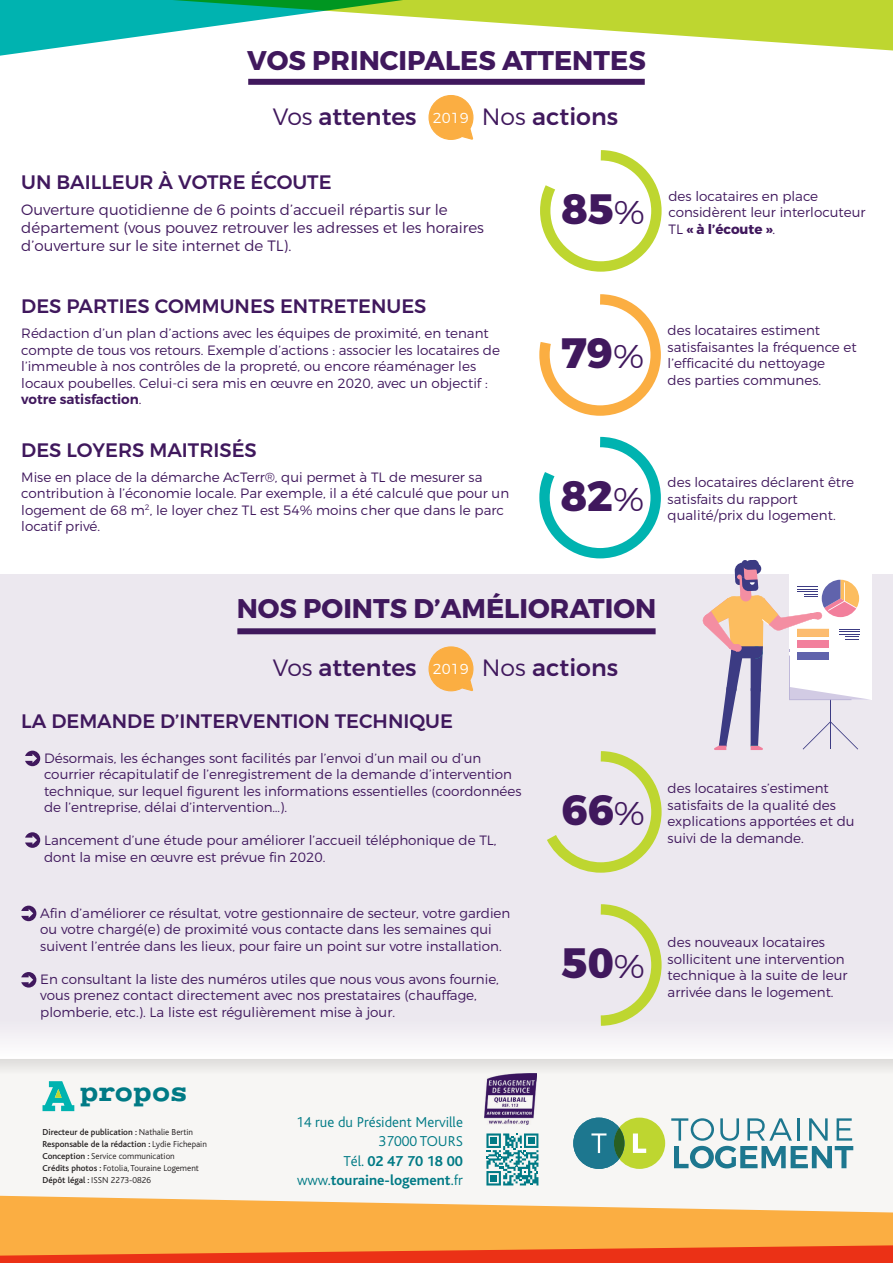
<style>
.page{position:relative;width:893px;height:1263px;background:#fff}
.page>*{position:absolute;margin:0;border:0;box-sizing:border-box;transform-origin:0 0}
.t1{font:800 42.3px "Montserrat";color:#40185d}
.t2{font:800 30.15px "Smart Courier";letter-spacing:.01em;color:#007a85}
.t3{font:700 27px "Montserrat";color:#40185d}
.t4{font:500 23.55px "Montserrat";color:#40185d}
.t5{font:500 19.5px "Montserrat";color:#40185d}
.t6{font:300 15px/18px "Montserrat";color:#40185d}
.t7{font:700 15px "Bliss";color:#007a85}
.t8{font:300 15px "Bliss";color:#007a85}
.t9{font:300 14.55px "Montserrat";color:#fff}
.t10{font:300 13.5px/16.5px "Montserrat";color:#40185d}
.t11{font:700 13.5px "Montserrat";color:#40185d}
.t12{font:300 9px "Bliss";color:#231f20}
.t13{font:500 9px "Bliss";color:#231f20}
.s1{font-weight:300}
.s2{font-weight:600}
.s3{font-weight:300;font-size:32.85px}
.s4{font-weight:500}
</style>
<div class="page">
<svg style="left:0;top:0;width:893px;height:52px"></svg>
<div style="left:0;top:574px;width:893px;height:485px;background:#ece8ef"></div>
<div style="left:0;top:1074px;width:893px;height:122px;background:#f7f6f4"></div>
<div style="left:0;top:1059px;width:893px;height:15px;background:#e9e8e6"></div>
<svg style="left:486px;top:1133px;width:52px;height:52px"></svg>
<svg style="left:43px;top:1081px;width:31px;height:30px"></svg>
<img style="left:485px;top:1073px;width:51px;height:51px">
<svg style="left:671px;top:1118px;width:182px;height:50px"></svg>
<svg style="left:573px;top:1117px;width:92px;height:52px"></svg>
<svg style="left:539px;top:294px;width:122px;height:122px"></svg>
<svg style="left:547px;top:751px;width:115px;height:122px"></svg>
<svg style="left:600px;top:904px;width:62px;height:122px"></svg>
<svg style="left:539px;top:436px;width:122px;height:123px"></svg>
<div style="left:237px;top:628px;width:419px;height:6px;background:#40185d"></div>
<svg style="left:428px;top:95px;width:46px;height:45px"></svg>
<svg style="left:428px;top:646px;width:46px;height:46px"></svg>
<hr style="left:871px;top:569px;width:1px;height:131px;background:#fff">
<svg style="left:702px;top:560px;width:169px;height:190px"></svg>
<svg style="left:25px;top:751px;width:15px;height:15px"></svg>
<svg style="left:25px;top:832px;width:15px;height:16px"></svg>
<svg style="left:21px;top:906px;width:15px;height:15px"></svg>
<svg style="left:21px;top:972px;width:15px;height:15px"></svg>
<svg style="left:0;top:1196px;width:893px;height:49px;fill:#fbae42"></svg>
<svg style="left:0;top:1245px;width:893px;height:18px;background:#ef5723"></svg>
<svg style="left:540px;top:150px;width:122px;height:122px"></svg>
<div style="left:248px;top:79px;width:397px;height:6px;background:#40185d"></div>
<p class="t3" style="left:247px;top:44px;width:400px">VOS PRINCIPALES ATTENTES</p>
<p class="t4" style="left:273px;top:102px;width:145px"><span class="s1">Vos</span> attentes</p>
<p class="t9" style="left:433px;top:109px;width:37px">2019</p>
<p class="t4" style="left:482px;top:102px;width:138px"><span class="s1">Nos</span> actions</p>
<p class="t5" style="left:21px;top:170px;width:312px">UN BAILLEUR À VOTRE ÉCOUTE</p>
<p class="t6" style="left:21px;top:201px;width:464px">Ouverture quotidienne de 6 points d’accueil répartis sur le département (vous pouvez retrouver les adresses et les horaires d’ouverture sur le site internet de TL).</p>
<p class="t5" style="left:21px;top:294px;width:407px">DES PARTIES COMMUNES ENTRETENUES</p>
<p class="t10" style="left:21px;top:325px;width:480px">Rédaction d’un plan d’actions avec les équipes de proximité, en tenant compte de tous vos retours. Exemple d’actions : associer les locataires de l’immeuble à nos contrôles de la propreté, ou encore réaménager les</p>
<p class="t10" style="left:21px;top:375px;width:468px">locaux poubelles. Celui-ci sera mis en œuvre en 2020, avec un objectif : <span class="s2">votre satisfaction</span>.</p>
<p class="t5" style="left:21px;top:438px;width:237px">DES LOYERS MAITRISÉS</p>
<p class="t10" style="left:21px;top:468px;width:489px">Mise en place de la démarche AcTerr®, qui permet à TL de mesurer sa contribution à l’économie locale. Par exemple, il a été calculé que pour un logement de 68 m<sup>2</sup>, le loyer chez TL est 54% moins cher que dans le parc locatif privé.</p>
<p class="t1" style="left:562px;top:183px;width:85px">85<span class="s3">%</span></p>
<p class="t1" style="left:561px;top:327px;width:85px">79<span class="s3">%</span></p>
<p class="t1" style="left:561px;top:470px;width:85px">82<span class="s3">%</span></p>
<p class="t10" style="left:668px;top:188px;width:199px">des locataires en place considèrent leur interlocuteur</p>
<p class="t11" style="left:668px;top:221px;width:108px"><span class="s1">TL</span> « à l’écoute »<span class="s1">.</span></p>
<p class="t10" style="left:668px;top:322px;width:191px">des locataires estiment satisfaisantes la fréquence et l’efficacité du nettoyage</p>
<p class="t10" style="left:668px;top:371px;width:155px">des parties communes.</p>
<p class="t10" style="left:668px;top:474px;width:188px">des locataires déclarent être satisfaits du rapport</p>
<p class="t10" style="left:668px;top:507px;width:170px">qualité/prix du logement.</p>
<p class="t3" style="left:237px;top:591px;width:421px">NOS POINTS D’AMÉLIORATION</p>
<p class="t4" style="left:273px;top:653px;width:145px"><span class="s1">Vos</span> attentes</p>
<p class="t9" style="left:433px;top:660px;width:37px">2019</p>
<p class="t4" style="left:482px;top:653px;width:138px"><span class="s1">Nos</span> actions</p>
<p class="t5" style="left:21px;top:709px;width:433px">LA DEMANDE D’INTERVENTION TECHNIQUE</p>
<p class="t10" style="left:44px;top:749px;width:479px">Désormais, les échanges sont facilités par l’envoi d’un mail ou d’un courrier récapitulatif de l’enregistrement de la demande d’intervention technique, sur lequel figurent les informations essentielles (coordonnées de l’entreprise, délai d’intervention…).</p>
<p class="t10" style="left:44px;top:832px;width:454px">Lancement d’une étude pour améliorer l’accueil téléphonique de TL,</p>
<p class="t10" style="left:44px;top:848px;width:283px">dont la mise en œuvre est prévue fin 2020.</p>
<p class="t1" style="left:562px;top:784px;width:85px">66<span class="s3">%</span></p>
<p class="t10" style="left:668px;top:780px;width:189px">des locataires s’estiment satisfaits de la qualité des explications apportées et du suivi de la demande.</p>
<p class="t10" style="left:40px;top:904px;width:472px">Afin d’améliorer ce résultat, votre gestionnaire de secteur, votre gardien</p>
<p class="t10" style="left:40px;top:921px;width:463px">ou votre chargé(e) de proximité vous contacte dans les semaines qui suivent l’entrée dans les lieux, pour faire un point sur votre installation.</p>
<p class="t10" style="left:40px;top:970px;width:460px">En consultant la liste des numéros utiles que nous vous avons fournie,</p>
<p class="t10" style="left:40px;top:987px;width:438px">vous prenez contact directement avec nos prestataires (chauffage, plomberie, etc.). La liste est régulièrement mise à jour.</p>
<p class="t1" style="left:562px;top:937px;width:85px">50<span class="s3">%</span></p>
<p class="t10" style="left:668px;top:934px;width:181px">des nouveaux locataires sollicitent une intervention technique à la suite de leur arrivée dans le logement.</p>
<p class="t2" style="left:80px;top:1073px;width:109px">propos</p>
<p class="t13" style="left:43px;top:1127px;width:152px">Directeur de publication : <span class="s1">Nathalie Bertin</span></p>
<p class="t13" style="left:43px;top:1139px;width:166px">Responsable de la rédaction : <span class="s1">Lydie Fichepain</span></p>
<p class="t12" style="left:43px;top:1151px;width:134px"><span class="s4">Conception :</span> Service communication</p>
<p class="t12" style="left:43px;top:1163px;width:158px"><span class="s4">Crédits photos :</span> Fotolia, Touraine Logement</p>
<p class="t12" style="left:43px;top:1175px;width:110px"><span class="s4">Dépôt légal :</span> ISSN 2273-0826</p>
<p class="t8" style="left:296px;top:1114px;width:168px">14 rue du Président Merville</p>
<p class="t8" style="left:379px;top:1133px;width:86px">37000 TOURS</p>
<p class="t7" style="left:343px;top:1153px;width:121px"><span class="s1">Tél.</span> 02 47 70 18 00</p>
<p class="t7" style="left:297px;top:1172px;width:167px"><span class="s1">www.</span>touraine-logement<span class="s1">.fr</span></p>
</div>
